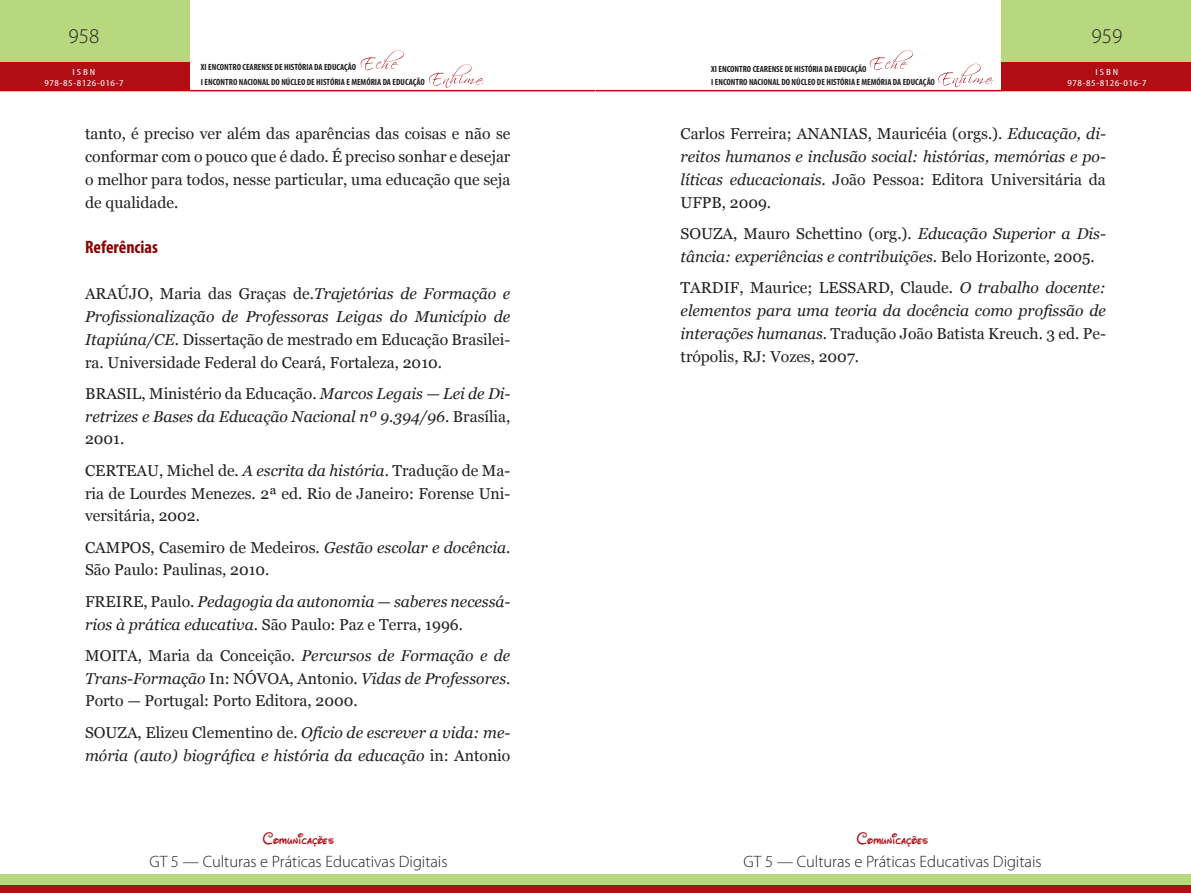
<style>
.page{position:relative;width:1191px;height:893px;background:#fff}
.page>*{position:absolute;margin:0;border:0;box-sizing:border-box;transform-origin:0 0}
.t1{font:300 21px "Myriad Pro";color:#231f20}
.TÍTULO_02{font:700 condensed 18px "Myriad Pro";color:#8b0202}
.t2{font:300 16.5px "Myriad Pro";color:#231f20}
.t3{font:16.5px "Waltograph";letter-spacing:.01em;color:#b00d15}
.t4{font:15.75px/22.8px "Georgia";color:#231f20;text-align:justify}
.t5{font:italic 15.75px/22.8px "Georgia";color:#231f20}
.t6{font:700 condensed 9px/15px "Myriad Pro";color:#231f20}
.t7{font:condensed 9px/10.8px "Myriad Pro";letter-spacing:.04em;color:#fff;text-align:center;scale:1.3 1}
.s1{font-style:italic}
.s2{font-style:normal}
</style>
<div class="page">
<hr style="left:189px;top:90px;width:406px;height:1px;background:#b00d15">
<hr style="left:595px;top:90px;width:407px;height:1px;background:#b00d15">
<div style="left:0;top:0;width:189px;height:91px;background:#b7d87e"></div>
<div style="left:1001px;top:0;width:190px;height:91px;background:#b7d87e"></div>
<div style="left:0;top:63px;width:189px;height:28px;background:#b00d15"></div>
<div style="left:1001px;top:63px;width:190px;height:28px;background:#b00d15"></div>
<svg style="left:361px;top:50px;width:43px;height:20px"></svg>
<svg style="left:869px;top:50px;width:43px;height:20px"></svg>
<svg style="left:429px;top:64px;width:55px;height:24px"></svg>
<svg style="left:938px;top:64px;width:55px;height:23px"></svg>
<div style="left:0;top:874px;width:595px;height:19px;background:#b7d87e"></div>
<div style="left:595px;top:874px;width:596px;height:19px;background:#b7d87e"></div>
<div style="left:0;top:885px;width:595px;height:8px;background:#b00d15"></div>
<div style="left:595px;top:885px;width:596px;height:8px;background:#b00d15"></div>
<h1 class="t1" style="left:69px;top:24px;width:32px">958</h1>
<h1 class="t1" style="left:1091px;top:24px;width:32px">959</h1>
<p class="t6" style="left:201px;top:60px;width:225px">XI ENCONTRO CEARENSE DE HISTÓRIA DA EDUCAÇÃO<br>I ENCONTRO NACIONAL DO NÚCLEO DE HISTÓRIA E MEMÓRIA DA EDUCAÇÃO</p>
<p class="t6" style="left:711px;top:62px;width:225px;line-height:13.2px">XI ENCONTRO CEARENSE DE HISTÓRIA DA EDUCAÇÃO<br>I ENCONTRO NACIONAL DO NÚCLEO DE HISTÓRIA E MEMÓRIA DA EDUCAÇÃO</p>
<p class="t7" style="left:44px;top:66px;width:62px">ISBN<br>978-85-8126-016-7</p>
<p class="t7" style="left:1067px;top:66px;width:62px">ISBN<br>978-85-8126-016-7</p>
<p class="t4" style="left:85px;top:123px;width:427px">tanto, é preciso ver além das aparências das coisas e não se conformar com o pouco que é dado. É preciso sonhar e desejar o melhor para todos, nesse particular, uma educação que seja de qualidade.</p>
<p class="TÍTULO_02" style="left:85px;top:236px;width:74px">Referências</p>
<p class="t4" style="left:85px;top:283px;width:427px">ARAÚJO, Maria das Graças de.<span class="s1">Trajetórias de Formação e Profissionalização de Professoras Leigas do Município de Itapiúna/CE</span>. Dissertação de mestrado em Educação Brasilei&shy;ra. Universidade Federal do Ceará, Fortaleza, 2010.</p>
<p class="t5" style="left:85px;top:382px;width:427px;text-align:justify"><span class="s2">BRASIL, Ministério da Educação.</span> Marcos Legais — Lei de Di&shy;retrizes e Bases da Educação Nacional nº 9.394/96<span class="s2">. Brasília, 2001.</span></p>
<p class="t4" style="left:85px;top:459px;width:427px">CERTEAU, Michel de. <span class="s1">A escrita da história</span>. Tradução de Ma&shy;ria de Lourdes Menezes. 2ª ed. Rio de Janeiro: Forense Uni&shy;versitária, 2002.</p>
<p class="t4" style="left:85px;top:536px;width:427px">CAMPOS, Casemiro de Medeiros. <span class="s1">Gestão escolar e docência</span>.<br>São Paulo: Paulinas, 2010.</p>
<p class="t5" style="left:85px;top:590px;width:427px"><span class="s2">FREIRE, Paulo.</span> Pedagogia da autonomia — saberes necessá&shy;rios à prática educativa<span class="s2">. São Paulo: Paz e Terra, 1996.</span></p>
<p class="t4" style="left:85px;top:644px;width:427px">MOITA, Maria da Conceição. <span class="s1">Percursos de Formação e de Trans-Formação</span> In: NÓVOA, Antonio. <span class="s1">Vidas de Professores</span>.<br>Porto — Portugal: Porto Editora, 2000.</p>
<p class="t5" style="left:85px;top:721px;width:427px"><span class="s2">SOUZA, Elizeu Clementino de.</span> Ofício de escrever a vida: me&shy;mória (auto) biográfica e história da educação <span class="s2">in: Antonio</span></p>
<p class="t3" style="left:263px;top:826px;width:73px">Comunicações</p>
<p class="t2" style="left:149px;top:852px;width:300px">GT 5 — Culturas e Práticas Educativas Digitais</p>
<p class="t4" style="left:680px;top:123px;width:427px">Carlos Ferreira; ANANIAS, Mauricéia (orgs.). <span class="s1">Educação, di&shy;reitos humanos e inclusão social: histórias, memórias e po&shy;líticas educacionais</span>. João Pessoa: Editora Universitária da UFPB, 2009.</p>
<p class="t5" style="left:680px;top:222px;width:427px"><span class="s2">SOUZA, Mauro Schettino (org.).</span> Educação Superior a Dis&shy;tância: experiências e contribuições<span class="s2">. Belo Horizonte, 2005.</span></p>
<p class="t4" style="left:680px;top:277px;width:427px">TARDIF, Maurice; LESSARD, Claude. <span class="s1">O trabalho docente: elementos para uma teoria da docência como profissão de interações humanas</span>. Tradução João Batista Kreuch. 3 ed. Pe&shy;trópolis, RJ: Vozes, 2007.</p>
<p class="t3" style="left:857px;top:826px;width:73px">Comunicações</p>
<p class="t2" style="left:743px;top:852px;width:300px">GT 5 — Culturas e Práticas Educativas Digitais</p>
</div>
